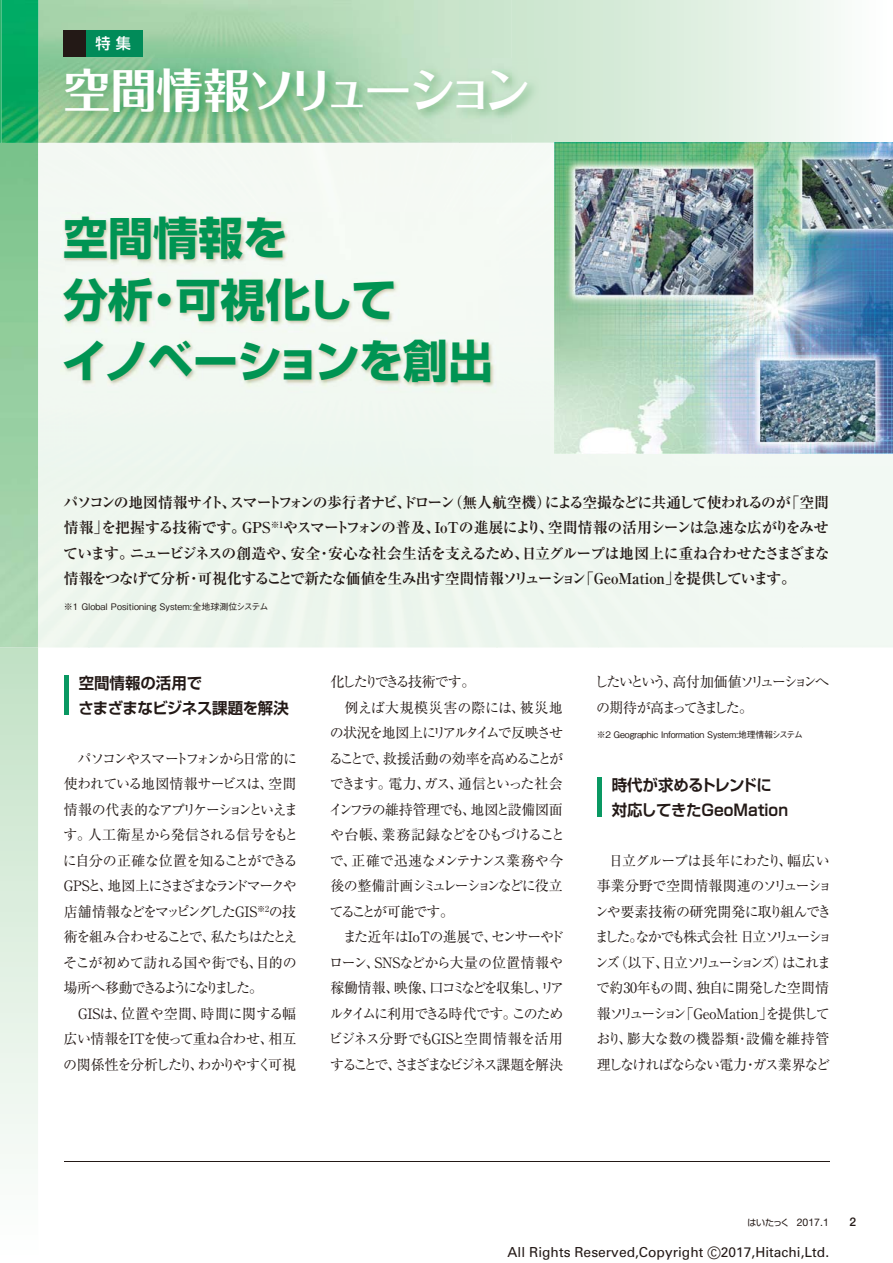
<style>
.page{position:relative;width:893px;height:1263px;background:#fff}
.page>*{position:absolute;margin:0;border:0;box-sizing:border-box;transform-origin:0 0}
.t1{font:46.5px "Folk Pro Bold 90 pv RKSJ H";letter-spacing:-.085em;color:#fff}
.t2{font:45px/61.5px "Shin Go Pro Bold 90 pv RKSJ H";letter-spacing:-.01em;color:#009453}
.t3{font:15.75px/25.5px "Shin Go Pro De Bold 90 pv RKSJ H";letter-spacing:-.005em;color:#231916}
.t4{font:15.15px "Shin Go Pro Medium 90 pv RKSJ H";color:#fff}
.t5{font:15px/25.5px "Ryumin Pro Bold 90 pv RKSJ H";letter-spacing:-.07em;color:#231916;text-align:justify}
.t6{font:14.25px/25.5px "Ryumin Pro Regular 90 pv RKSJ H";letter-spacing:-.08em;color:#231916}
.t7{font:14.25px/25.5px "Ryumin Pro Regular 90 pv RKSJ H";letter-spacing:-.15em;color:#231916}
.t8{font:14.25px "Ryumin Pro Regular 90 pv RKSJ H";letter-spacing:-.135em;color:#231916}
.t9{font:14.25px "Ryumin Pro Regular 90 pv RKSJ H";letter-spacing:-.17em;color:#231916}
.t10{font:14.25px "Ryumin Pro Regular 90 pv RKSJ H";letter-spacing:-.125em;color:#231916}
.t11{font:14.25px "Ryumin Pro Regular 90 pv RKSJ H";letter-spacing:-.1em;color:#231916}
.t12{font:14.25px "Ryumin Pro Regular 90 pv RKSJ H";letter-spacing:-.105em;color:#231916}
.t13{font:14.25px "Ryumin Pro Regular 90 pv RKSJ H";letter-spacing:-.055em;color:#231916}
.t14{font:14.25px "Ryumin Pro Regular 90 pv RKSJ H";letter-spacing:-.11em;color:#231916}
.t15{font:14.25px "Ryumin Pro Regular 90 pv RKSJ H";letter-spacing:-.05em;color:#231916}
.t16{font:14.25px "Ryumin Pro Regular 90 pv RKSJ H";letter-spacing:-.015em;color:#231916}
.t17{font:14.25px "Ryumin Pro Regular 90 pv RKSJ H";letter-spacing:-.04em;color:#231916}
.t18{font:14.25px "Ryumin Pro Regular 90 pv RKSJ H";letter-spacing:-.035em;color:#231916}
.t19{font:14.25px "Ryumin Pro Regular 90 pv RKSJ H";letter-spacing:.03em;color:#231916}
.t20{font:14.25px "Ryumin Pro Regular 90 pv RKSJ H";letter-spacing:-.16em;color:#231916}
.t21{font:14.25px "Ryumin Pro Regular 90 pv RKSJ H";letter-spacing:-.12em;color:#231916}
.t22{font:13.8px "Univers";color:#231916}
.t23{font:500 12px "Helvetica Neue LT Std";color:#231916}
.t24{font:10.5px "Helvetica Neue LT Std";color:#231916}
.t25{font:9px "Gothic BBB Pro Medium 90 pv RKSJ H";letter-spacing:-.015em;color:#231916}
.s1{font-family:"Shin Go Pro Regular 90 pv RKSJ H";font-size:9px}
.s2{font-size:16.95px}
</style>
<div class="page">
<hr style="left:64px;top:1161px;width:765px;height:1px;background:#231916">
<svg style="left:512px;top:0;width:381px;height:143px"></svg>
<img style="left:38px;top:0;width:474px;height:143px">
<div style="left:497px;top:143px;width:101px;height:504px;background:#f0f7f1"></div>
<svg style="left:0;top:0;width:38px;height:1154px;background:#a2d7b2"></svg>
<img style="left:0;top:143px;width:38px;height:1px">
<img style="left:55px;top:58px;width:491px;height:76px">
<img style="left:60px;top:213px;width:439px;height:180px">
<div style="left:597px;top:777px;width:5px;height:40px;background:#099862"></div>
<div style="left:64px;top:675px;width:5px;height:40px;background:#099862"></div>
<img style="left:555px;top:144px;width:338px;height:309px">
<img style="left:555px;top:143px;width:338px;height:1px">
<div style="left:64px;top:30px;width:78px;height:26px;background:#018b59"></div>
<div style="left:64px;top:30px;width:22px;height:26px;background:#231916"></div>
<p class="t4" style="left:95px;top:38px;width:37px">特 集</p>
<h1 class="t1" style="left:64px;top:73px;width:468px">空間情報ソリューション</h1>
<h2 class="t2" style="left:62px;top:214px;width:433px">空間情報を<br>分析・可視化して<br>イノベーションを創出</h2>
<p class="t5" style="left:63px;top:491px;width:768px">パソコンの地図情報サイト、スマートフォンの歩行者ナビ、ドローン（無人航空機）による空撮などに共通して使われるのが「空間情報」を把握する技術です。GPS<sup>※1</sup>やスマートフォンの普及、IoTの進展により、空間情報の活用シーンは急速な広がりをみせています。ニュービジネスの創造や、安全・安心な社会生活を支えるため、日立グループは地図上に重ね合わせたさまざまな情報をつなげて分析・可視化することで新たな価値を生み出す空間情報ソリューション「GeoMation」を提供しています。</p>
<p class="t25" style="left:64px;top:603px;width:206px">※1 Global Positioning System:全地球測位システム</p>
<p class="t3" style="left:78px;top:672px;width:212px">空間情報の活用で<br>さまざまなビジネス課題を解決</p>
<p class="t6" style="left:63px;top:748px;width:237px;text-indent:15px">パソコンやスマートフォンから日常的に使われている地図情報サービスは、空間情報の代表的なアプリケーションといえます。人工衛星から発信される信号をもとに自分の正確な位置を知ることができる<br>GPSと、地図上にさまざまなランドマークや店舗情報などをマッピングしたGIS<sup>※2</sup>の技術を組み合わせることで、私たちはたとえそこが初めて訪れる国や街でも、目的の場所へ移動できるようになりました。</p>
<p class="t6" style="left:63px;top:1003px;width:235px;text-align:justify;text-indent:15px">GISは、位置や空間、時間に関する幅広い情報をITを使って重ね合わせ、相互の関係性を分析したり、わかりやすく可視</p>
<p class="t20" style="left:330px;top:676px;width:147px">化したりできる技術です。</p>
<p class="t19" style="left:345px;top:702px;width:220px">例えば大規模災害の際には、被災地</p>
<p class="t10" style="left:330px;top:727px;width:235px">の状況を地図上にリアルタイムで反映させ</p>
<p class="t11" style="left:329px;top:753px;width:236px">ることで、救援活動の効率を高めることが</p>
<p class="t12" style="left:330px;top:778px;width:235px">できます。電力、ガス、通信といった社会</p>
<p class="t13" style="left:329px;top:804px;width:236px">インフラの維持管理でも、地図と設備図面</p>
<p class="t6" style="left:330px;top:824px;width:236px">や台帳、業務記録などをひもづけること</p>
<p class="t18" style="left:330px;top:855px;width:235px">で、正確で迅速なメンテナンス業務や今</p>
<p class="t14" style="left:330px;top:880px;width:234px">後の整備計画シミュレーションなどに役立</p>
<p class="t21" style="left:330px;top:906px;width:126px">てることが可能です。</p>
<p class="t15" style="left:343px;top:931px;width:223px">また近年はIoTの進展で、センサーやド</p>
<p class="t16" style="left:329px;top:957px;width:236px">ローン、SNSなどから大量の位置情報や</p>
<p class="t8" style="left:330px;top:982px;width:235px">稼働情報、映像、口コミなどを収集し、リア</p>
<p class="t6" style="left:329px;top:1002px;width:235px">ルタイムに利用できる時代です。このため</p>
<p class="t17" style="left:329px;top:1033px;width:236px">ビジネス分野でもGISと空間情報を活用</p>
<p class="t9" style="left:330px;top:1059px;width:234px">することで、さまざまなビジネス課題を解決</p>
<p class="t7" style="left:594px;top:671px;width:236px">したいという、高付加価値ソリューションへの期待が高まってきました。</p>
<p class="t25" style="left:597px;top:731px;width:208px">※2 Geographic Information System:地理情報システム</p>
<p class="t3" style="left:612px;top:774px;width:178px">時代が求めるトレンドに対応してきたGeoMation</p>
<p class="t6" style="left:595px;top:850px;width:239px;text-indent:14px">日立グループは長年にわたり、幅広い事業分野で空間情報関連のソリューションや要素技術の研究開発に取り組んできました。なかでも株式会社 日立ソリューションズ（以下、日立ソリューションズ）はこれまで約30年もの間、独自に開発した空間情報ソリューション「GeoMation」を提供しており、膨大な数の機器類・設備を維持管理しなければならない電力・ガス業界など</p>
<p class="t24" style="left:747px;top:1216px;width:83px"><span class="s1">はいたっく</span> 2017.1</p>
<p class="t23" style="left:850px;top:1214px;width:8px">2</p>
<p class="t22" style="left:508px;top:1247px;width:323px">All Rights Reserved,Copyright <span class="s2">©</span>2017,Hitachi,Ltd.</p>
</div>
